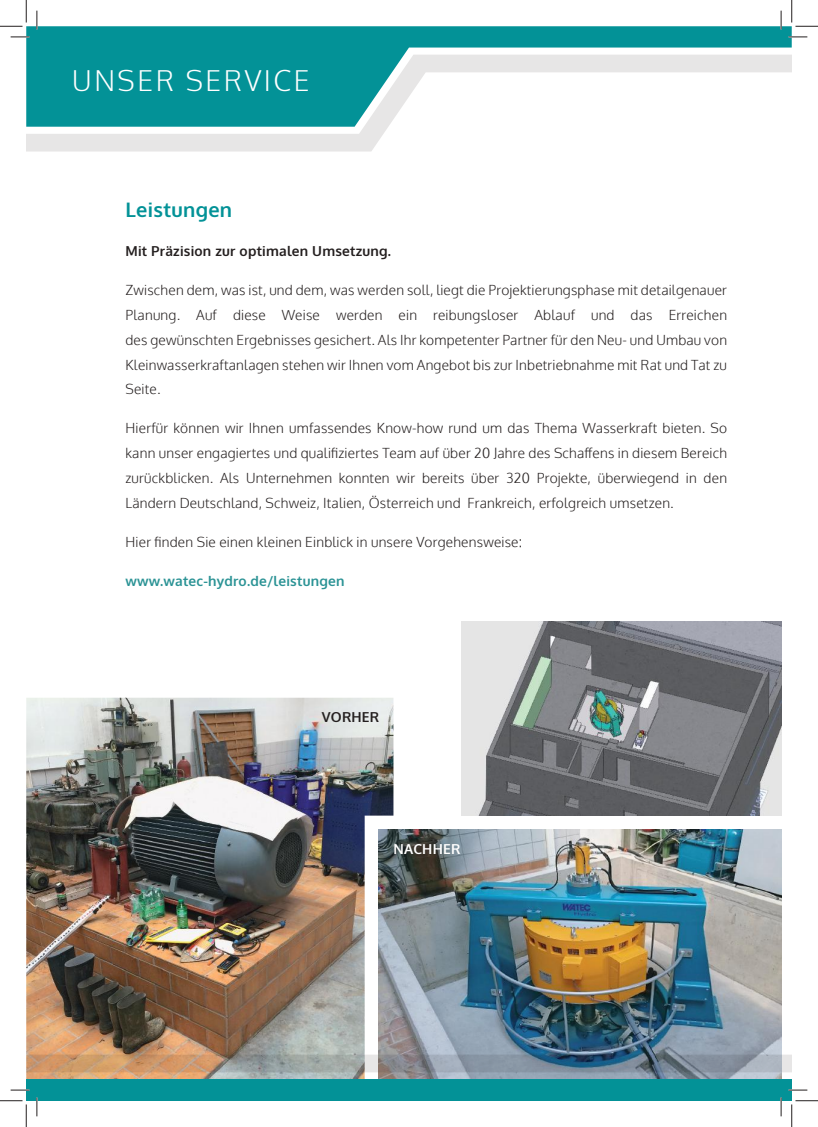
<style>
.page{position:relative;width:818px;height:1127px;background:#fff}
.page>*{position:absolute;margin:0;border:0;box-sizing:border-box;transform-origin:0 0}
.t1{font:300 28.25px "Oxygen";letter-spacing:.09em;color:#fff}
.t2{font:700 20px "Oxygen";letter-spacing:.015em;color:#039297}
.t3{font:300 13.75px/24.8px "Oxygen";letter-spacing:.015em;color:#241f1f;text-align:justify}
.t4{font:700 13.75px "Oxygen";letter-spacing:.015em;color:#241f1f}
.t5{font:700 13.75px "Oxygen";letter-spacing:.015em;color:#2b9395}
.t6{font:700 13.75px "Oxygen";letter-spacing:.015em;color:#fff}
</style>
<div class="page">
<img style="left:26px;top:697px;width:367px;height:382px">
<img style="left:379px;top:829px;width:402px;height:250px">
<svg style="left:26px;top:26px;width:766px;height:29px;background:#25a0a5"></svg>
<div style="left:26px;top:1079px;width:766px;height:21px;background:#039297"></div>
<svg style="left:26px;top:55px;width:766px;height:96px"></svg>
<img style="left:26px;top:975px;width:766px;height:97px">
<img style="left:461px;top:621px;width:320px;height:194px">
<svg style="left:11px;top:36px;width:18px;height:2px"></svg>
<svg style="left:788px;top:36px;width:19px;height:2px"></svg>
<svg style="left:11px;top:1089px;width:18px;height:1px"></svg>
<svg style="left:788px;top:1089px;width:19px;height:1px"></svg>
<svg style="left:36px;top:11px;width:2px;height:18px"></svg>
<svg style="left:36px;top:1097px;width:2px;height:18px"></svg>
<svg style="left:780px;top:11px;width:2px;height:18px"></svg>
<svg style="left:780px;top:1097px;width:2px;height:18px"></svg>
<svg style="left:0;top:0;width:27px;height:27px"></svg>
<svg style="left:0;top:1100px;width:27px;height:26px"></svg>
<svg style="left:791px;top:0;width:27px;height:27px"></svg>
<svg style="left:791px;top:1100px;width:27px;height:26px"></svg>
<h1 class="t1" style="left:72px;top:63px;width:239px">UNSER SERVICE</h1>
<h2 class="t2" style="left:125px;top:197px;width:108px">Leistungen</h2>
<p class="t4" style="left:125px;top:242px;width:267px">Mit Präzision zur optimalen Umsetzung.</p>
<p class="t3" style="left:125px;top:278px;width:603px">Zwischen dem, was ist, und dem, was werden soll, liegt die Projektierungsphase mit detailgenauer Planung. Auf diese Weise werden ein reibungsloser Ablauf und das Erreichen des gewünschten Ergebnisses gesichert. Als Ihr kompetenter Partner für den Neu- und Umbau von Kleinwasserkraftanlagen stehen wir Ihnen vom Angebot bis zur Inbetriebnahme mit Rat und Tat zu Seite.</p>
<p class="t3" style="left:125px;top:416px;width:603px">Hierfür können wir Ihnen umfassendes Know-how rund um das Thema Wasserkraft bieten. So kann unser engagiertes und qualifiziertes Team auf über 20 Jahre des Schaffens in diesem Bereich zurückblicken. Als Unternehmen konnten wir bereits über 320 Projekte, überwiegend in den Ländern Deutschland, Schweiz, Italien, Österreich und Frankreich, erfolgreich umsetzen.</p>
<p class="t3" style="left:125px;top:529px;width:398px">Hier finden Sie einen kleinen Einblick in unsere Vorgehensweise:</p>
<p class="t5" style="left:125px;top:572px;width:220px">www.watec-hydro.de/leistungen</p>
<p class="t4" style="left:322px;top:708px;width:59px">VORHER</p>
<p class="t6" style="left:393px;top:839px;width:68px">NACHHER</p>
</div>
